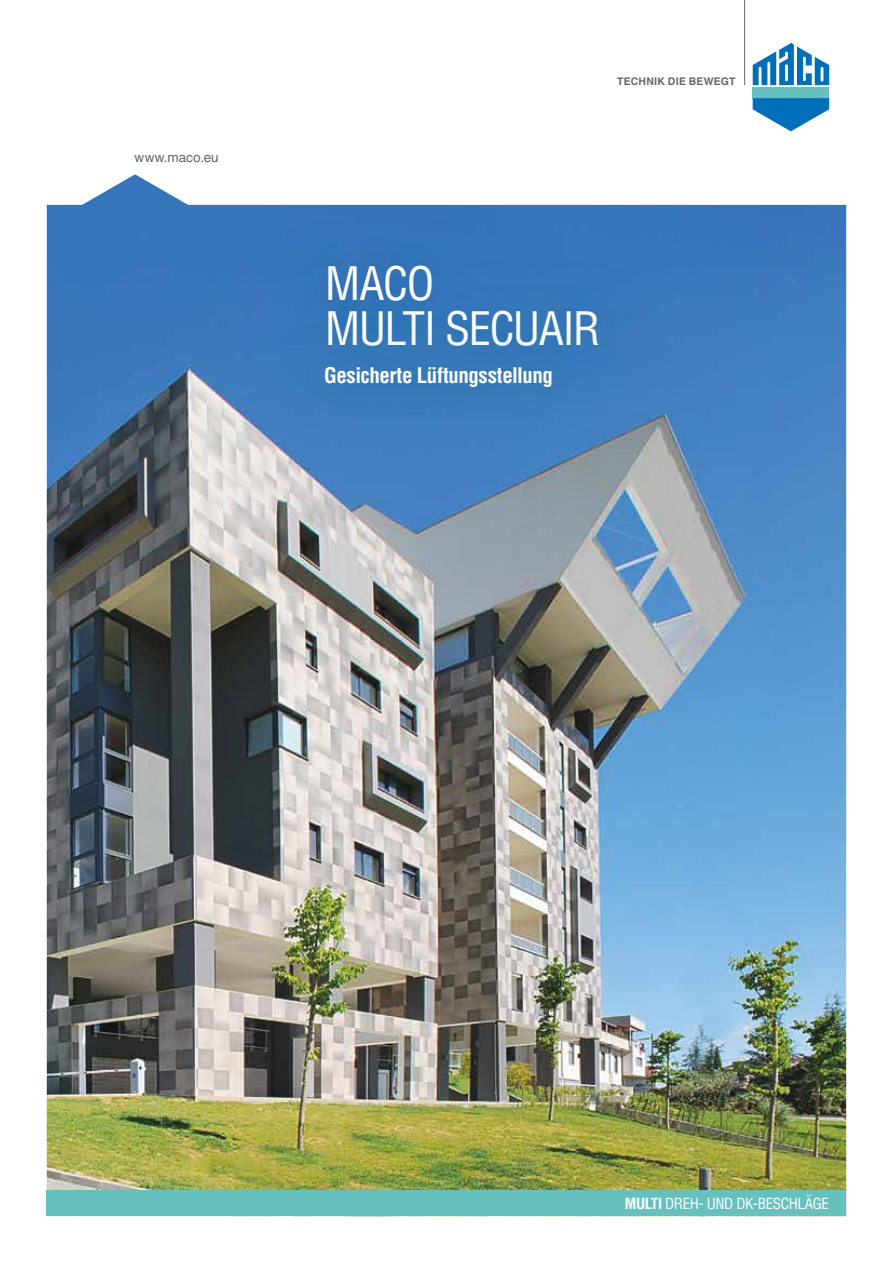
<style>
.page{position:relative;width:893px;height:1263px;background:#fff}
.page>*{position:absolute;margin:0;border:0;box-sizing:border-box;transform-origin:0 0}
.t1{font:condensed 45px/45px "MACO Helvetica";letter-spacing:-.035em;color:#fff}
.t2{font:700 condensed 21px "MACO Helvetica";letter-spacing:-.025em;color:#fff}
.t3{font:condensed 15px "MACO Helvetica";letter-spacing:-.025em;color:#fff}
.t4{font:13.5px "Helvetica Linotype";color:#66656a}
.t5{font:700 10.5px "Helvetica Linotype";letter-spacing:.02em;color:#66656a}
.s1{font-weight:700}
</style>
<div class="page">
<div style="left:753px;top:87px;width:76px;height:11px;background:#66c1be"></div>
<svg style="left:753px;top:98px;width:76px;height:33px"></svg>
<svg style="left:753px;top:43px;width:76px;height:42px"></svg>
<hr style="left:744px;top:0;width:1px;height:85px;background:#66656a">
<img style="left:47px;top:174px;width:799px;height:1017px">
<div style="left:276px;top:215px;width:372px;height:183px;background:#3576ba"></div>
<div style="left:277px;top:316px;width:324px;height:120px;background:#3879b9"></div>
<div style="left:47px;top:1191px;width:799px;height:25px;background:#66c1be"></div>
<p class="t4" style="left:135px;top:149px;width:86px">www.maco.eu</p>
<p class="t5" style="left:617px;top:75px;width:120px">TECHNIK DIE BEWEGT</p>
<h1 class="t1" style="left:325px;top:261px;width:276px">MACO<br>MULTI SECUAIR</h1>
<p class="t2" style="left:324px;top:361px;width:230px">Gesicherte Lüftungsstellung</p>
<p class="t3" style="left:625px;top:1194px;width:206px"><span class="s1">MULTI</span> DREH- UND DK-BESCHLÄGE</p>
</div>
